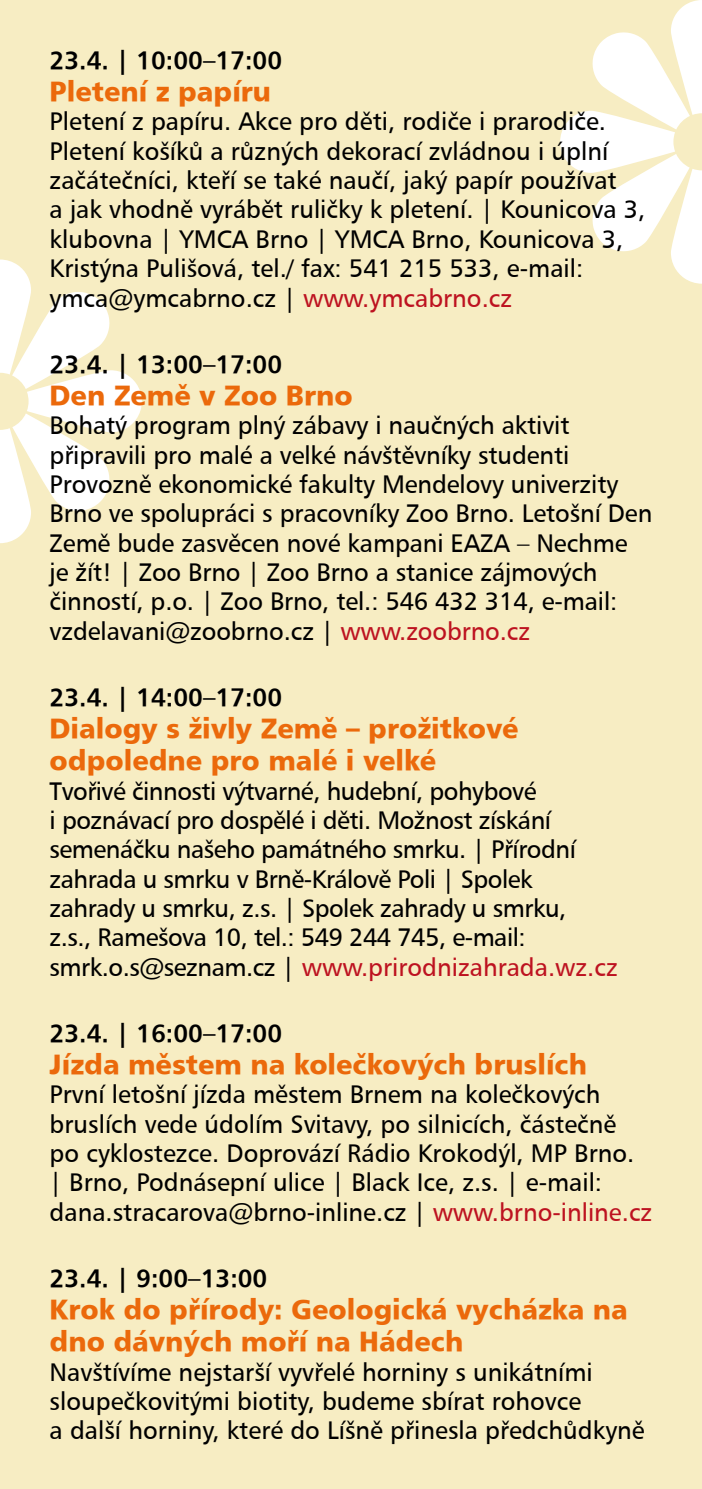
<style>
.page{position:relative;width:702px;height:1489px;background:#fff}
.page>*{position:absolute;margin:0;border:0;box-sizing:border-box;transform-origin:0 0}
.t1{font:27.5px/32.2px "Humanist 777 Blk AT";color:#eb690b}
.t2{font:25px/29.2px "Humanist 777 AT";color:#000}
.t3{font:25px/29.2px "Humanist 777 AT";letter-spacing:-.02em;color:#000}
.t4{font:25px "Humanist 777 AT Bold";color:#000}
.s1{color:#bd1220}
</style>
<div class="page">
<div style="left:0;top:0;width:702px;height:1488px;background:#f7edc3"></div>
<svg style="left:560px;top:0;width:142px;height:284px"></svg>
<svg style="left:0;top:259px;width:142px;height:284px"></svg>
<p class="t4" style="left:50px;top:45px;width:234px">23.4. | 10:00–17:00</p>
<p class="t1" style="left:50px;top:75px;width:223px">Pletení z papíru</p>
<p class="t2" style="left:50px;top:107px;width:597px">Pletení z papíru. Akce pro děti, rodiče i prarodiče.<br>Pletení košíků a různých dekorací zvládnou i úplní začátečníci, kteří se také naučí, jaký papír používat<br>a jak vhodně vyrábět ruličky k pletení. | Kounicova 3, klubovna | YMCA Brno | YMCA Brno, Kounicova 3, Kristýna Pulišová, tel./ fax: 541 215 533, e-mail: ymca@ymcabrno.cz | <span class="s1">www.ymcabrno.cz</span></p>
<p class="t4" style="left:50px;top:349px;width:234px">23.4. | 13:00–17:00</p>
<p class="t1" style="left:50px;top:379px;width:304px">Den Země v Zoo Brno</p>
<p class="t2" style="left:50px;top:411px;width:604px">Bohatý program plný zábavy i naučných aktivit připravili pro malé a velké návštěvníky studenti Provozně ekonomické fakulty Mendelovy univerzity Brno ve spolupráci s pracovníky Zoo Brno. Letošní Den Země bude zasvěcen nové kampani EAZA – Nechme je žít! | Zoo Brno | Zoo Brno a stanice zájmových činností, p.o. | Zoo Brno, tel.: 546 432 314, e-mail: vzdelavani@zoobrno.cz | <span class="s1">www.zoobrno.cz</span></p>
<p class="t4" style="left:50px;top:682px;width:234px">23.4. | 14:00–17:00</p>
<p class="t1" style="left:50px;top:712px;width:470px">Dialogy s živly Země – prožitkové odpoledne pro malé i velké</p>
<p class="t3" style="left:50px;top:776px;width:569px">Tvořivé činnosti výtvarné, hudební, pohybové<br>i poznávací pro dospělé i děti. Možnost získání semenáčku našeho památného smrku. | Přírodní zahrada u smrku v Brně-Králově Poli | Spolek zahrady u smrku, z.s. | Spolek zahrady u smrku,<br>z.s., Ramešova 10, tel.: 549 244 745, e-mail: smrk.o.s@seznam.cz | <span class="s1">www.prirodnizahrada.wz.cz</span></p>
<p class="t4" style="left:50px;top:1018px;width:234px">23.4. | 16:00–17:00</p>
<p class="t1" style="left:50px;top:1048px;width:539px">Jízda městem na kolečkových bruslích</p>
<p class="t2" style="left:50px;top:1079px;width:604px">První letošní jízda městem Brnem na kolečkových bruslích vede údolím Svitavy, po silnicích, částečně<br>po cyklostezce. Doprovází Rádio Krokodýl, MP Brno. | Brno, Podnásepní ulice | Black Ice, z.s. | e-mail: dana.stracarova@brno-inline.cz | <span class="s1">www.brno-inline.cz</span></p>
<p class="t4" style="left:50px;top:1263px;width:219px">23.4. | 9:00–13:00</p>
<p class="t1" style="left:50px;top:1293px;width:579px">Krok do přírody: Geologická vycházka na dno dávných moří na Hádech</p>
<p class="t2" style="left:50px;top:1357px;width:596px">Navštívíme nejstarší vyvřelé horniny s unikátními sloupečkovitými biotity, budeme sbírat rohovce<br>a další horniny, které do Líšně přinesla předchůdkyně</p>
</div>
